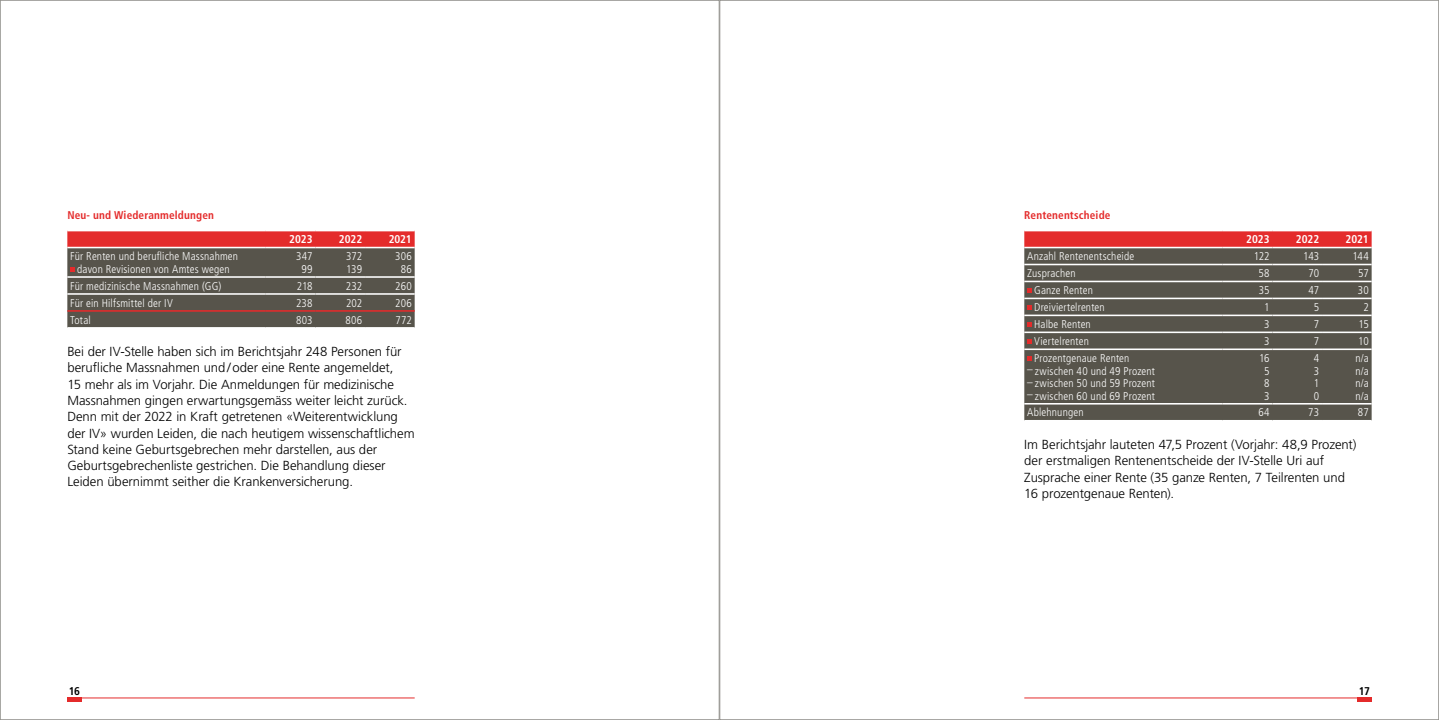
<style>
.page{position:relative;width:1439px;height:720px;background:#fff}
.page>*{position:absolute;margin:0;border:0;box-sizing:border-box;transform-origin:0 0}
.t1{font:300 13.12px/16.2px "Frutiger LT Std";letter-spacing:-.005em;color:#000}
.t2{font:300 condensed 11.25px/12.5px "Frutiger LT Std";letter-spacing:.015em;color:#fff;text-align:center}
.t3{font:700 condensed 11.25px "Frutiger LT Std";letter-spacing:.015em;color:#e42b2b}
.t4{font:700 condensed 11.25px "Frutiger LT Std";letter-spacing:-.005em;color:#fff}
.t5{font:700 condensed 11.25px "Frutiger LT Std";color:#000}
</style>
<div class="page">
<hr style="left:1024px;top:697px;width:347px;height:1px;background:#e42b2b">
<hr style="left:67px;top:697px;width:348px;height:1px;background:#e42b2b">
<hr style="left:1357px;top:697px;width:14px;height:4px;background:#e42b2b">
<hr style="left:67px;top:697px;width:14px;height:4px;background:#e42b2b">
<svg style="left:67px;top:230px;width:348px;height:98px;background:#7b5952"></svg>
<svg style="left:1024px;top:231px;width:347px;height:16px;background:#e43333"></svg>
<div style="left:1024px;top:248px;width:347px;height:172px;background:#57544b"></div>
<hr style="left:1024px;top:263px;width:198px;height:2px;background:#fff">
<hr style="left:1222px;top:263px;width:50px;height:2px;background:#fff">
<hr style="left:1272px;top:263px;width:50px;height:2px;background:#fff">
<hr style="left:1322px;top:263px;width:49px;height:2px;background:#fff">
<hr style="left:1024px;top:280px;width:198px;height:2px;background:#fff">
<hr style="left:1222px;top:280px;width:50px;height:2px;background:#fff">
<hr style="left:1272px;top:280px;width:50px;height:2px;background:#fff">
<hr style="left:1322px;top:280px;width:49px;height:2px;background:#fff">
<hr style="left:1024px;top:297px;width:198px;height:2px;background:#fff">
<hr style="left:1222px;top:297px;width:50px;height:2px;background:#fff">
<hr style="left:1272px;top:297px;width:50px;height:2px;background:#fff">
<hr style="left:1322px;top:297px;width:49px;height:2px;background:#fff">
<hr style="left:1024px;top:314px;width:198px;height:2px;background:#fff">
<hr style="left:1222px;top:314px;width:50px;height:2px;background:#fff">
<hr style="left:1272px;top:314px;width:50px;height:2px;background:#fff">
<hr style="left:1322px;top:314px;width:49px;height:2px;background:#fff">
<hr style="left:1024px;top:331px;width:198px;height:2px;background:#fff">
<hr style="left:1222px;top:331px;width:50px;height:2px;background:#fff">
<hr style="left:1272px;top:331px;width:50px;height:2px;background:#fff">
<hr style="left:1322px;top:331px;width:49px;height:2px;background:#fff">
<hr style="left:1024px;top:348px;width:198px;height:2px;background:#fff">
<hr style="left:1222px;top:348px;width:50px;height:2px;background:#fff">
<hr style="left:1272px;top:348px;width:50px;height:2px;background:#fff">
<hr style="left:1322px;top:348px;width:49px;height:2px;background:#fff">
<hr style="left:1024px;top:403px;width:198px;height:1px;background:#fff">
<hr style="left:1222px;top:403px;width:50px;height:1px;background:#fff">
<hr style="left:1272px;top:403px;width:50px;height:1px;background:#fff">
<hr style="left:1322px;top:403px;width:49px;height:1px;background:#fff">
<svg style="left:1027px;top:288px;width:4px;height:5px"></svg>
<svg style="left:1027px;top:305px;width:4px;height:5px"></svg>
<svg style="left:1027px;top:322px;width:4px;height:5px"></svg>
<svg style="left:1027px;top:339px;width:4px;height:4px"></svg>
<svg style="left:1027px;top:356px;width:4px;height:4px"></svg>
<p class="t3" style="left:67px;top:209px;width:148px">Neu- und Wiederanmeldungen</p>
<p class="t3" style="left:1024px;top:209px;width:88px">Rentenentscheide</p>
<p class="t4" style="left:289px;top:232px;width:25px">2023</p>
<p class="t4" style="left:339px;top:232px;width:25px">2022</p>
<p class="t4" style="left:389px;top:232px;width:25px">2021</p>
<p class="t4" style="left:1246px;top:232px;width:25px">2023</p>
<p class="t4" style="left:1296px;top:232px;width:25px">2022</p>
<p class="t4" style="left:1345px;top:232px;width:25px">2021</p>
<p class="t2" style="left:70px;top:250px;width:169px">Für Renten und berufliche Massnahmen davon Revisionen von Amtes wegen</p>
<p class="t2" style="left:296px;top:250px;width:18px">347<br>99</p>
<p class="t2" style="left:346px;top:250px;width:18px;text-align:left">372<br>139</p>
<p class="t2" style="left:395px;top:250px;width:18px">306<br>86</p>
<p class="t2" style="left:70px;top:279px;width:153px">Für medizinische Massnahmen (GG)</p>
<p class="t2" style="left:297px;top:279px;width:17px">218</p>
<p class="t2" style="left:346px;top:279px;width:18px">232</p>
<p class="t2" style="left:395px;top:279px;width:18px">260</p>
<p class="t2" style="left:70px;top:296px;width:104px">Für ein Hilfsmittel der IV</p>
<p class="t2" style="left:296px;top:296px;width:18px">238</p>
<p class="t2" style="left:346px;top:296px;width:18px">202</p>
<p class="t2" style="left:395px;top:296px;width:18px">206</p>
<p class="t2" style="left:70px;top:313px;width:22px">Total</p>
<p class="t2" style="left:296px;top:313px;width:18px">803</p>
<p class="t2" style="left:345px;top:313px;width:18px">806</p>
<p class="t2" style="left:395px;top:313px;width:18px">772</p>
<p class="t1" style="left:67px;top:343px;width:349px">Bei der IV-Stelle haben sich im Berichtsjahr 248 Personen für berufliche Massnahmen und/oder eine Rente angemeldet,<br>15 mehr als im Vorjahr. Die Anmeldungen für medizinische Massnahmen gingen erwartungsgemäss weiter leicht zurück.<br>Denn mit der 2022 in Kraft getretenen «Weiterentwicklung der IV» wurden Leiden, die nach heutigem wissenschaftlichem Stand keine Geburtsgebrechen mehr darstellen, aus der Geburtsgebrechenliste gestrichen. Die Behandlung dieser Leiden übernimmt seither die Krankenversicherung.</p>
<p class="t2" style="left:1027px;top:250px;width:109px">Anzahl Rentenentscheide</p>
<p class="t2" style="left:1253px;top:250px;width:17px">122</p>
<p class="t2" style="left:1303px;top:250px;width:17px">143</p>
<p class="t2" style="left:1352px;top:250px;width:18px">144</p>
<p class="t2" style="left:1027px;top:267px;width:50px">Zusprachen</p>
<p class="t2" style="left:1258px;top:267px;width:13px">58</p>
<p class="t2" style="left:1308px;top:267px;width:12px">70</p>
<p class="t2" style="left:1358px;top:267px;width:12px">57</p>
<p class="t2" style="left:1034px;top:284px;width:60px">Ganze Renten</p>
<p class="t2" style="left:1259px;top:284px;width:12px">35</p>
<p class="t2" style="left:1308px;top:284px;width:12px">47</p>
<p class="t2" style="left:1357px;top:284px;width:12px">30</p>
<p class="t2" style="left:1034px;top:301px;width:72px">Dreiviertelrenten</p>
<p class="t2" style="left:1264px;top:301px;width:7px">1</p>
<p class="t2" style="left:1313px;top:301px;width:7px">5</p>
<p class="t2" style="left:1363px;top:301px;width:7px">2</p>
<p class="t2" style="left:1034px;top:318px;width:58px">Halbe Renten</p>
<p class="t2" style="left:1264px;top:318px;width:7px">3</p>
<p class="t2" style="left:1313px;top:318px;width:7px">7</p>
<p class="t2" style="left:1358px;top:318px;width:12px">15</p>
<p class="t2" style="left:1034px;top:335px;width:56px">Viertelrenten</p>
<p class="t2" style="left:1264px;top:335px;width:7px">3</p>
<p class="t2" style="left:1313px;top:335px;width:7px">7</p>
<p class="t2" style="left:1358px;top:335px;width:12px">10</p>
<p class="t2" style="left:1034px;top:352px;width:97px">Prozentgenaue Renten</p>
<p class="t2" style="left:1027px;top:364px;width:129px">– zwischen 40 und 49 Prozent</p>
<p class="t2" style="left:1027px;top:377px;width:129px">– zwischen 50 und 59 Prozent</p>
<p class="t2" style="left:1027px;top:389px;width:129px">– zwischen 60 und 69 Prozent</p>
<p class="t2" style="left:1259px;top:352px;width:12px">16<br>5<br>8<br>3</p>
<p class="t2" style="left:1313px;top:352px;width:7px;text-align:justify">4<br>3<br>1<br>0</p>
<p class="t2" style="left:1355px;top:352px;width:15px;text-align:justify">n/a n/a n/a n/a</p>
<p class="t2" style="left:1027px;top:406px;width:58px">Ablehnungen</p>
<p class="t2" style="left:1258px;top:406px;width:13px">64</p>
<p class="t2" style="left:1308px;top:406px;width:12px">73</p>
<p class="t2" style="left:1358px;top:406px;width:12px">87</p>
<p class="t1" style="left:1024px;top:436px;width:334px">Im Berichtsjahr lauteten 47,5 Prozent (Vorjahr: 48,9 Prozent) der erstmaligen Rentenentscheide der IV-Stelle Uri auf Zusprache einer Rente (35 ganze Renten, 7 Teilrenten und 16 prozentgenaue Renten).</p>
<p class="t5" style="left:69px;top:683px;width:13px">16</p>
<p class="t5" style="left:1359px;top:683px;width:13px">17</p>
</div>
